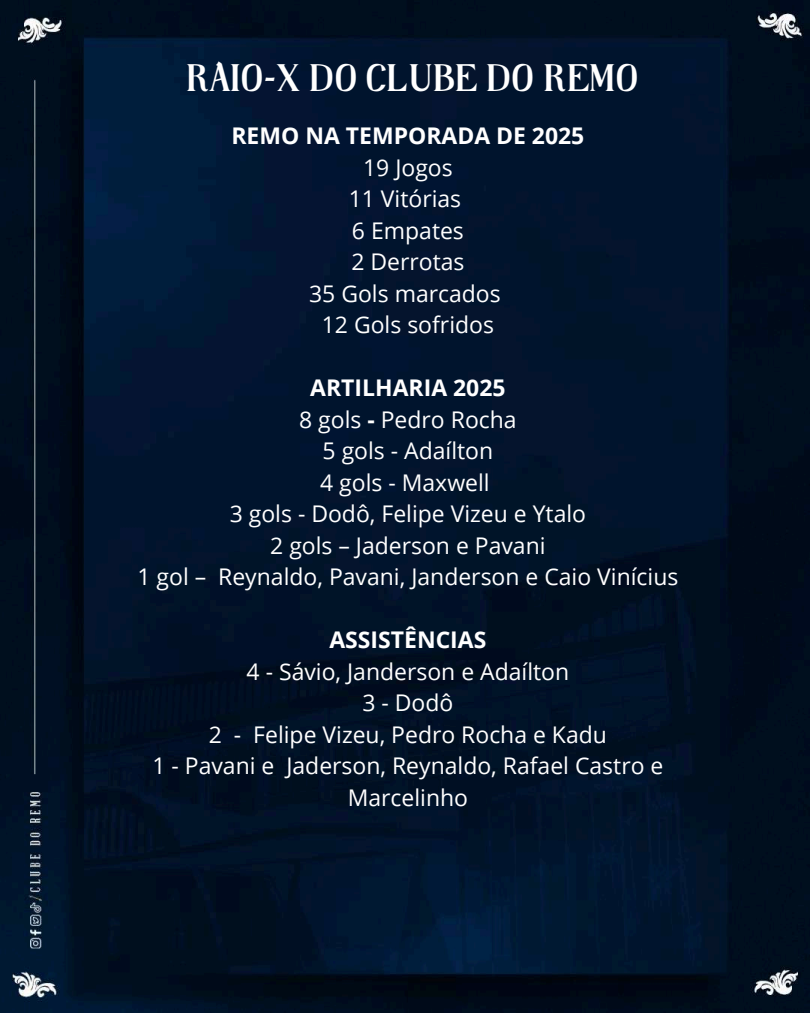
<style>
.page{position:relative;width:810px;height:1013px;background:#fff}
.page>*{position:absolute;margin:0;border:0;box-sizing:border-box;transform-origin:0 0}
.t1{font:700 39.4px "Tropikal";color:#fff}
.t2{font:23px/31.5px "Open Sans";color:#fff;text-align:center}
.t3{font:700 23px "Open Sans";color:#fff}
.s1{font-weight:700}
</style>
<div class="page">
<img style="left:0;top:0;width:810px;height:1012px">
<h1 class="t1" style="left:185px;top:62px;width:455px">RAIO-X DO CLUBE DO REMO</h1>
<p class="t3" style="left:232px;top:119px;width:354px">REMO NA TEMPORADA DE 2025</p>
<p class="t2" style="left:309px;top:151px;width:193px">19 Jogos<br>11 Vitórias<br>6 Empates<br>2 Derrotas<br>35 Gols marcados<br>12 Gols sofridos</p>
<p class="t2" style="left:137px;top:371px;width:542px"><span class="s1">ARTILHARIA 2025<br></span>8 gols <span class="s1">-</span> Pedro Rocha<br>5 gols - Adaílton<br>4 gols - Maxwell<br>3 gols - Dodô, Felipe Vizeu e Ytalo<br>2 gols – Jaderson e Pavani<br>1 gol – Reynaldo, Pavani, Janderson e Caio Vinícius</p>
<p class="t3" style="left:329px;top:623px;width:158px">ASSISTÊNCIAS</p>
<p class="t2" style="left:152px;top:655px;width:513px">4 - Sávio, Janderson e Adaílton<br>3 - Dodô<br>2 - Felipe Vizeu, Pedro Rocha e Kadu<br>1 - Pavani e Jaderson, Reynaldo, Rafael Castro e<br>Marcelinho</p>
</div>
